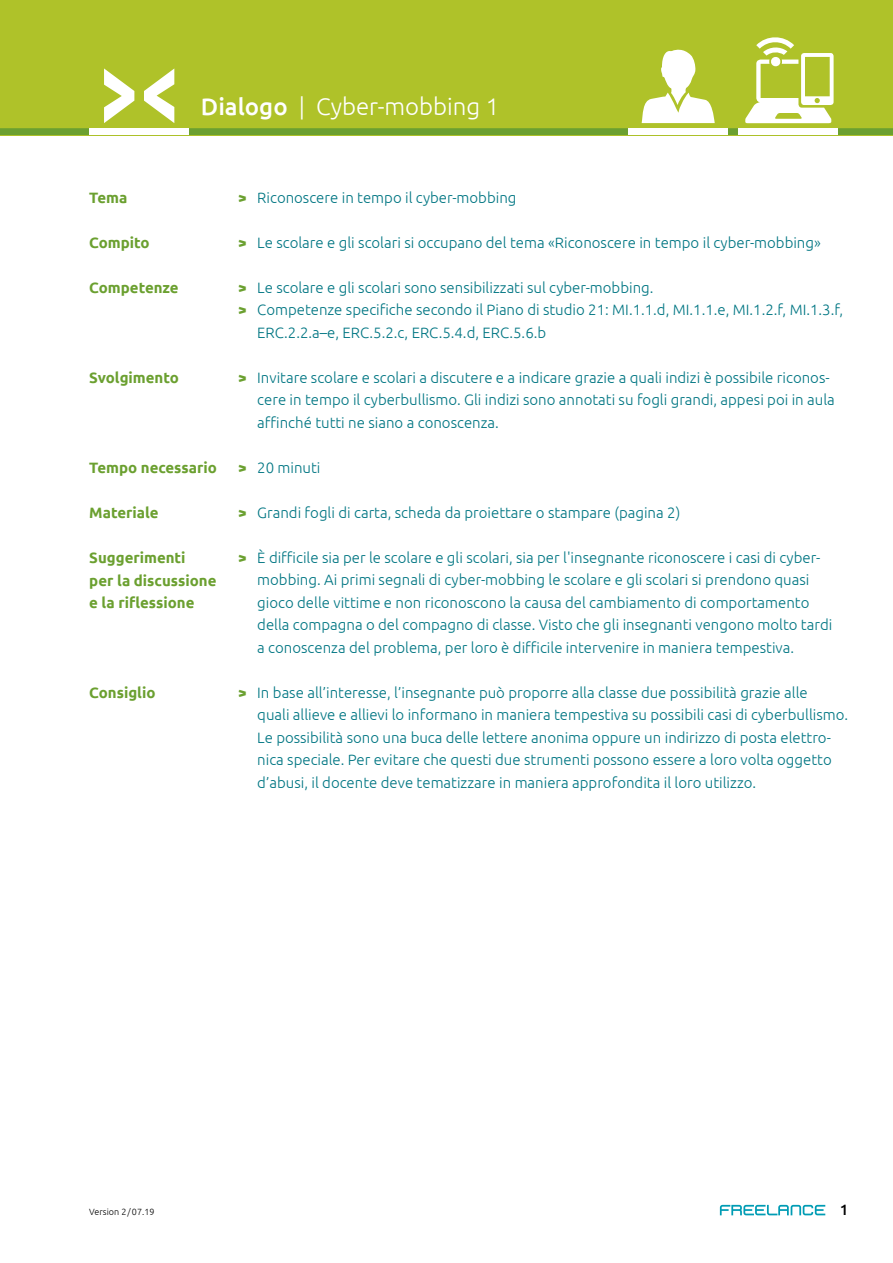
<style>
.page{position:relative;width:893px;height:1263px;background:#fff}
.page>*{position:absolute;margin:0;border:0;box-sizing:border-box;transform-origin:0 0}
.t1{font:300 24px "Ubuntu";color:#fff}
.t2{font:300 15px/22.5px "Ubuntu";color:#007683}
.t3{font:700 15px/22.5px "Ubuntu";color:#6ba030}
.t4{font:500 15px "Ubuntu";color:#000}
.t5{font:300 9px "Ubuntu";color:#000}
.s1{font-weight:500}
.s2{font-weight:700;color:#6ba030}
</style>
<div class="page">
<svg style="left:720px;top:1205px;width:105px;height:10px"></svg>
<div style="left:0;top:0;width:893px;height:135px;background:#afc229"></div>
<svg style="left:0;top:37px;width:893px;height:98px"></svg>
<h1 class="t1" style="left:201px;top:92px;width:300px"><span class="s1">Dialogo</span> | Cyber-mobbing 1</h1>
<p class="t3" style="left:89px;top:187px;width:40px">Tema</p>
<p class="t3" style="left:89px;top:232px;width:62px">Compito</p>
<p class="t3" style="left:89px;top:277px;width:91px">Competenze</p>
<p class="t3" style="left:89px;top:367px;width:91px">Svolgimento</p>
<p class="t3" style="left:89px;top:457px;width:129px">Tempo necessario</p>
<p class="t3" style="left:89px;top:502px;width:71px">Materiale</p>
<p class="t3" style="left:89px;top:547px;width:129px">Suggerimenti<br>per la discussione e la riflessione</p>
<p class="t3" style="left:89px;top:682px;width:68px">Consiglio</p>
<p class="t2" style="left:238px;top:186px;width:280px"><span class="s2">&gt;</span> Riconoscere in tempo il cyber-mobbing</p>
<p class="t2" style="left:238px;top:231px;width:584px"><span class="s2">&gt;</span> Le scolare e gli scolari si occupano del tema «Riconoscere in tempo il cyber-mobbing»</p>
<p class="t2" style="left:238px;top:276px;width:417px"><span class="s2">&gt;</span> Le scolare e gli scolari sono sensibilizzati sul cyber-mobbing.</p>
<p class="t2" style="left:238px;top:298px;width:606px"><span class="s2">&gt;</span> Competenze specifiche secondo il Piano di studio 21: MI.1.1.d, MI.1.1.e, MI.1.2.f, MI.1.3.f,</p>
<p class="t2" style="left:257px;top:321px;width:290px">ERC.2.2.a–e, ERC.5.2.c, ERC.5.4.d, ERC.5.6.b</p>
<p class="t2" style="left:257px;top:366px;width:579px;text-indent:-19px"><span class="s2">&gt;</span> Invitare scolare e scolari a discutere e a indicare grazie a quali indizi è possibile riconos&shy;cere in tempo il cyberbullismo. Gli indizi sono annotati su fogli grandi, appesi poi in aula affinché tutti ne siano a conoscenza.</p>
<p class="t2" style="left:238px;top:456px;width:84px"><span class="s2">&gt;</span> 20 minuti</p>
<p class="t2" style="left:238px;top:501px;width:444px"><span class="s2">&gt;</span> Grandi fogli di carta, scheda da proiettare o stampare (pagina 2)</p>
<p class="t2" style="left:257px;top:546px;width:576px;text-indent:-19px"><span class="s2">&gt;</span> È difficile sia per le scolare e gli scolari, sia per l'insegnante riconoscere i casi di cyber&shy;mobbing. Ai primi segnali di cyber-mobbing le scolare e gli scolari si prendono quasi gioco delle vittime e non riconoscono la causa del cambiamento di comportamento della compagna o del compagno di classe. Visto che gli insegnanti vengono molto tardi a conoscenza del problema, per loro è difficile intervenire in maniera tempestiva.</p>
<p class="t2" style="left:257px;top:681px;width:592px;text-indent:-19px"><span class="s2">&gt;</span> In base all’interesse, l’insegnante può proporre alla classe due possibilità grazie alle<br>quali allieve e allievi lo informano in maniera tempestiva su possibili casi di cyberbullismo.<br>Le possibilità sono una buca delle lettere anonima oppure un indirizzo di posta elettro&shy;nica speciale. Per evitare che questi due strumenti possono essere a loro volta oggetto d’abusi, il docente deve tematizzare in maniera approfondita il loro utilizzo.</p>
<p class="t5" style="left:89px;top:1206px;width:67px">Version 2/07.19</p>
<p class="t4" style="left:840px;top:1200px;width:10px">1</p>
</div>
